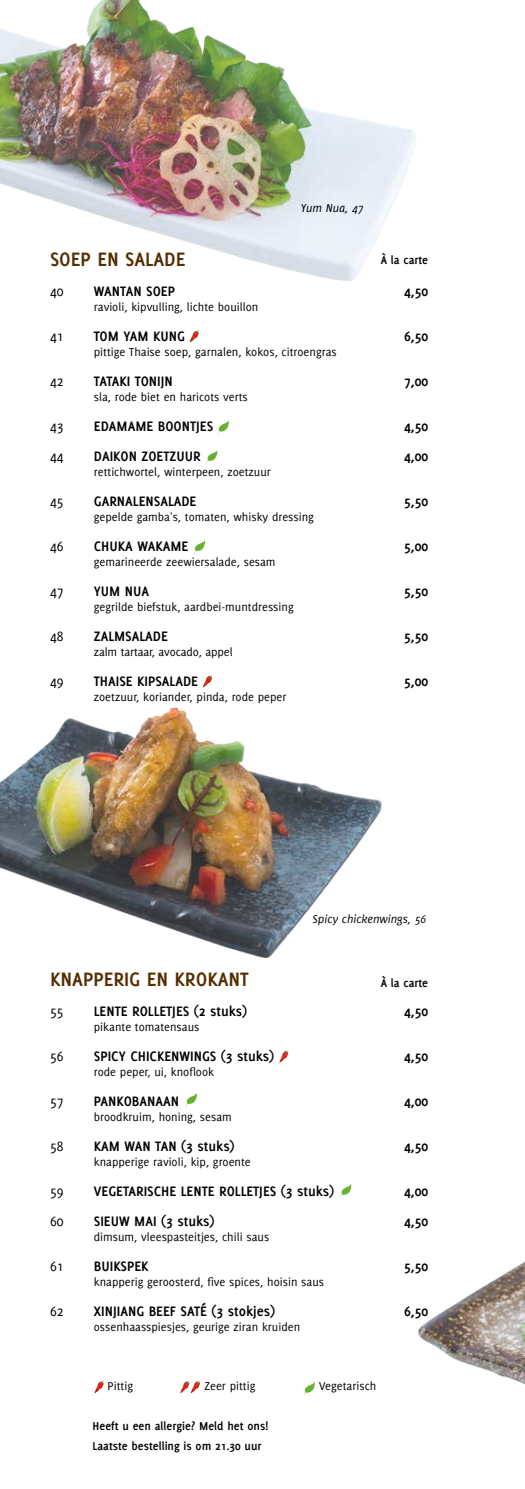
<style>
.page{position:relative;width:525px;height:1489px;background:#fff}
.page>*{position:absolute;margin:0;border:0;box-sizing:border-box;transform-origin:0 0}
.t1{font:700 21.25px "Delicious";color:#542d00}
.t2{font:700 15px "Delicious";color:#000}
.t3{font:15px "Delicious";color:#000}
.t4{font:12.5px "Delicious";color:#000}
.t5{font:700 12.5px/20px "Delicious";color:#000}
.t6{font:italic 12.5px "Delicious";color:#000}
</style>
<div class="page">
<img style="left:0;top:0;width:416px;height:343px">
<img style="left:186px;top:1093px;width:11px;height:13px">
<img style="left:340px;top:1184px;width:11px;height:13px">
<img style="left:0;top:675px;width:382px;height:283px">
<img style="left:418px;top:1262px;width:106px;height:122px">
<svg style="left:189px;top:330px;width:9px;height:12px"></svg>
<svg style="left:203px;top:675px;width:9px;height:12px"></svg>
<svg style="left:279px;top:1050px;width:9px;height:12px"></svg>
<img style="left:217px;top:420px;width:12px;height:14px">
<img style="left:206px;top:450px;width:11px;height:14px">
<img style="left:193px;top:540px;width:12px;height:14px">
<img style="left:303px;top:1382px;width:12px;height:13px">
<svg style="left:94px;top:1381px;width:9px;height:11px"></svg>
<svg style="left:180px;top:1380px;width:20px;height:12px"></svg>
<p class="t6" style="left:300px;top:201px;width:64px">Yum Nua, 47</p>
<h1 class="t1" style="left:50px;top:247px;width:137px">SOEP EN SALADE</h1>
<p class="t3" style="left:50px;top:282px;width:15px">40</p>
<p class="t2" style="left:94px;top:282px;width:83px">WANTAN SOEP</p>
<p class="t2" style="left:404px;top:282px;width:26px">4,50</p>
<p class="t4" style="left:94px;top:300px;width:166px">ravioli, kipvulling, lichte bouillon</p>
<p class="t3" style="left:50px;top:327px;width:15px">41</p>
<p class="t2" style="left:94px;top:327px;width:92px">TOM YAM KUNG</p>
<p class="t2" style="left:404px;top:327px;width:26px">6,50</p>
<p class="t4" style="left:94px;top:345px;width:244px">pittige Thaise soep, garnalen, kokos, citroengras</p>
<p class="t3" style="left:50px;top:372px;width:15px">42</p>
<p class="t2" style="left:94px;top:372px;width:80px">TATAKI TONIJN</p>
<p class="t2" style="left:404px;top:372px;width:26px">7,00</p>
<p class="t4" style="left:94px;top:390px;width:155px">sla, rode biet en haricots verts</p>
<p class="t3" style="left:50px;top:417px;width:15px">43</p>
<p class="t2" style="left:94px;top:417px;width:121px">EDAMAME BOONTJES</p>
<p class="t2" style="left:404px;top:417px;width:26px">4,50</p>
<p class="t3" style="left:50px;top:447px;width:15px">44</p>
<p class="t2" style="left:94px;top:447px;width:108px">DAIKON ZOETZUUR</p>
<p class="t2" style="left:404px;top:447px;width:26px">4,00</p>
<p class="t4" style="left:94px;top:465px;width:178px">rettichwortel, winterpeen, zoetzuur</p>
<p class="t3" style="left:50px;top:492px;width:15px">45</p>
<p class="t2" style="left:94px;top:492px;width:104px">GARNALENSALADE</p>
<p class="t2" style="left:404px;top:492px;width:26px">5,50</p>
<p class="t4" style="left:94px;top:510px;width:221px">gepelde gamba's, tomaten, whisky dressing</p>
<p class="t3" style="left:50px;top:537px;width:15px">46</p>
<p class="t2" style="left:94px;top:537px;width:96px">CHUKA WAKAME</p>
<p class="t2" style="left:404px;top:537px;width:26px">5,00</p>
<p class="t4" style="left:94px;top:555px;width:183px">gemarineerde zeewiersalade, sesam</p>
<p class="t3" style="left:50px;top:582px;width:15px">47</p>
<p class="t2" style="left:94px;top:582px;width:57px">YUM NUA</p>
<p class="t2" style="left:404px;top:582px;width:26px">5,50</p>
<p class="t4" style="left:94px;top:600px;width:201px">gegrilde biefstuk, aardbei-muntdressing</p>
<p class="t3" style="left:50px;top:627px;width:15px">48</p>
<p class="t2" style="left:94px;top:627px;width:75px">ZALMSALADE</p>
<p class="t2" style="left:404px;top:627px;width:26px">5,50</p>
<p class="t4" style="left:94px;top:645px;width:140px">zalm tartaar, avocado, appel</p>
<p class="t3" style="left:50px;top:672px;width:15px">49</p>
<p class="t2" style="left:94px;top:672px;width:106px">THAISE KIPSALADE</p>
<p class="t2" style="left:404px;top:672px;width:26px">5,00</p>
<p class="t4" style="left:94px;top:690px;width:194px">zoetzuur, koriander, pinda, rode peper</p>
<p class="t5" style="left:380px;top:250px;width:49px">À la carte</p>
<p class="t6" style="left:312px;top:911px;width:115px">Spicy chickenwings, 56</p>
<h1 class="t1" style="left:50px;top:967px;width:200px">KNAPPERIG EN KROKANT</h1>
<p class="t3" style="left:50px;top:1002px;width:15px">55</p>
<p class="t2" style="left:94px;top:1002px;width:155px">LENTE ROLLETJES (2 stuks)</p>
<p class="t2" style="left:404px;top:1002px;width:26px">4,50</p>
<p class="t4" style="left:94px;top:1020px;width:107px">pikante tomatensaus</p>
<p class="t3" style="left:50px;top:1047px;width:15px">56</p>
<p class="t2" style="left:94px;top:1047px;width:182px">SPICY CHICKENWINGS (3 stuks)</p>
<p class="t2" style="left:404px;top:1047px;width:26px">4,50</p>
<p class="t4" style="left:94px;top:1065px;width:122px">rode peper, ui, knoflook</p>
<p class="t3" style="left:50px;top:1092px;width:15px">57</p>
<p class="t2" style="left:94px;top:1092px;width:87px">PANKOBANAAN</p>
<p class="t2" style="left:404px;top:1092px;width:26px">4,00</p>
<p class="t4" style="left:94px;top:1110px;width:139px">broodkruim, honing, sesam</p>
<p class="t3" style="left:50px;top:1137px;width:15px">58</p>
<p class="t2" style="left:94px;top:1137px;width:142px">KAM WAN TAN (3 stuks)</p>
<p class="t2" style="left:404px;top:1137px;width:26px">4,50</p>
<p class="t4" style="left:94px;top:1155px;width:158px">knapperige ravioli, kip, groente</p>
<p class="t3" style="left:50px;top:1182px;width:15px">59</p>
<p class="t2" style="left:94px;top:1182px;width:242px">VEGETARISCHE LENTE ROLLETJES (3 stuks)</p>
<p class="t2" style="left:404px;top:1182px;width:26px">4,00</p>
<p class="t3" style="left:50px;top:1212px;width:15px">60</p>
<p class="t2" style="left:94px;top:1212px;width:122px">SIEUW MAI (3 stuks)</p>
<p class="t2" style="left:404px;top:1212px;width:26px">4,50</p>
<p class="t4" style="left:94px;top:1230px;width:177px">dimsum, vleespasteitjes, chili saus</p>
<p class="t3" style="left:50px;top:1257px;width:15px">61</p>
<p class="t2" style="left:94px;top:1257px;width:56px">BUIKSPEK</p>
<p class="t2" style="left:404px;top:1257px;width:26px">5,50</p>
<p class="t4" style="left:94px;top:1275px;width:231px">knapperig geroosterd, five spices, hoisin saus</p>
<p class="t3" style="left:50px;top:1302px;width:15px">62</p>
<p class="t2" style="left:94px;top:1302px;width:183px">XINJIANG BEEF SATÉ (3 stokjes)</p>
<p class="t2" style="left:404px;top:1302px;width:26px">6,50</p>
<p class="t4" style="left:94px;top:1320px;width:208px">ossenhaasspiesjes, geurige ziran kruiden</p>
<p class="t5" style="left:380px;top:972px;width:49px">À la carte</p>
<p class="t4" style="left:108px;top:1378px;width:27px">Pittig</p>
<p class="t4" style="left:204px;top:1378px;width:52px">Zeer pittig</p>
<p class="t4" style="left:319px;top:1378px;width:59px">Vegetarisch</p>
<p class="t5" style="left:93px;top:1415px;width:177px">Heeft u een allergie? Meld het ons!<br>Laatste bestelling is om 21.30 uur</p>
</div>
